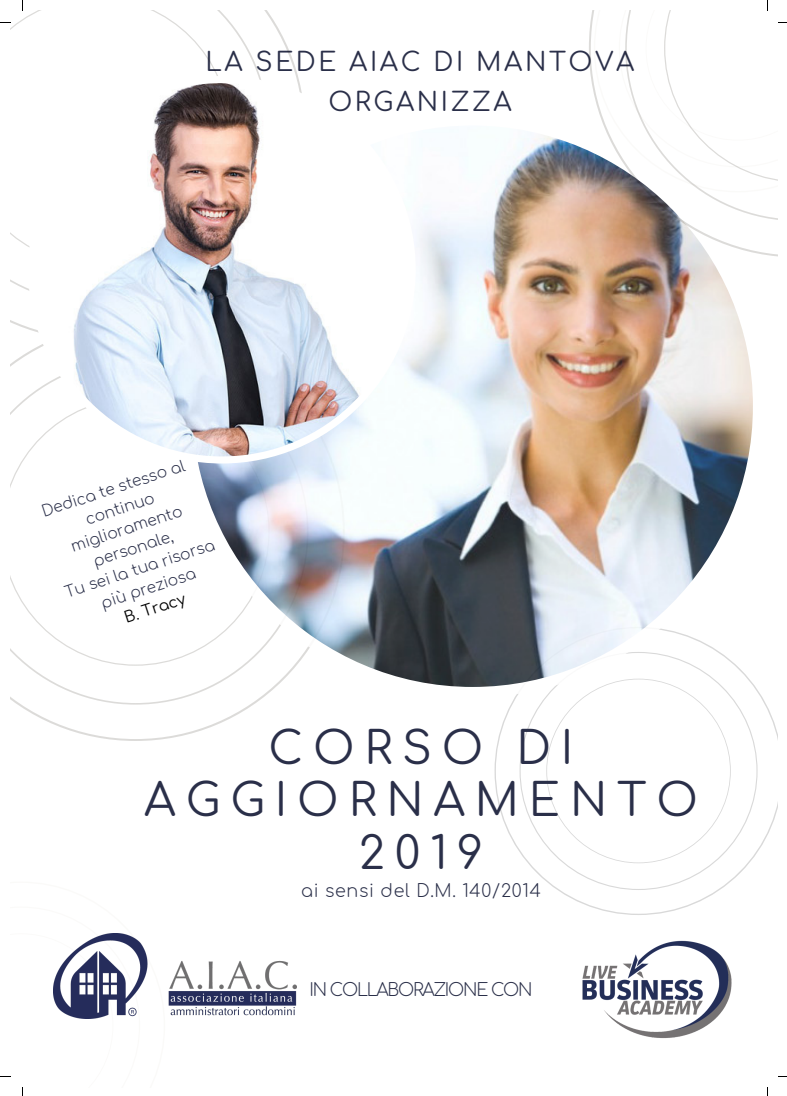
<style>
.page{position:relative;width:787px;height:1096px;background:#fff}
.page>*{position:absolute;margin:0;border:0;box-sizing:border-box;transform-origin:0 0}
.t1{font:45px/52.5px "Comfortaa";letter-spacing:.22em;color:#2a2f49;text-align:center}
.t2{font:26px/40px "Comfortaa";letter-spacing:.1em;color:#2a2f49;text-align:center}
.t3{font:300 17.5px "Comfortaa";letter-spacing:.04em;color:#2a2f49}
.t4{font:300 17.5px "Comfortaa";letter-spacing:-.07em;color:#2a2f49}
.t5{font:300 15.38px/21.1px "Comfortaa";color:#2a2f49;text-align:center}
.t6{font:15.38px "Comfortaa";color:#000}
</style>
<div class="page">
<svg style="left:17px;top:352px;width:237px;height:389px"></svg>
<svg style="left:10px;top:358px;width:254px;height:346px"></svg>
<svg style="left:10px;top:397px;width:172px;height:268px"></svg>
<svg style="left:494px;top:697px;width:284px;height:215px"></svg>
<svg style="left:519px;top:697px;width:238px;height:193px"></svg>
<svg style="left:546px;top:697px;width:185px;height:166px"></svg>
<img style="left:182px;top:135px;width:580px;height:562px">
<img style="left:168px;top:960px;width:129px;height:56px">
<img style="left:582px;top:912px;width:150px;height:127px">
<svg style="left:10px;top:10px;width:220px;height:237px"></svg>
<svg style="left:589px;top:10px;width:189px;height:247px"></svg>
<svg style="left:28px;top:76px;width:388px;height:387px"></svg>
<svg style="left:594px;top:0;width:193px;height:221px"></svg>
<svg style="left:0;top:933px;width:148px;height:162px"></svg>
<h2 class="t2" style="left:205px;top:43px;width:430px">LA SEDE AIAC DI MANTOVA<br>ORGANIZZA</h2>
<p class="t5" style="left:36px;top:503px;width:158px;rotate:-18deg">Dedica te stesso al continuo miglioramento personale,<br>Tu sei la tua risorsa più preziosa</p>
<p class="t6" style="left:122px;top:610px;width:65px;rotate:-18deg">B. Tracy</p>
<h1 class="t1" style="left:144px;top:722px;width:555px">CORSO DI<br>AGGIORNAMENTO<br>2019</h1>
<p class="t3" style="left:301px;top:881px;width:241px">ai sensi del D.M. 140/2014</p>
<p class="t4" style="left:309px;top:980px;width:225px">IN COLLABORAZIONE CON</p>
</div>
